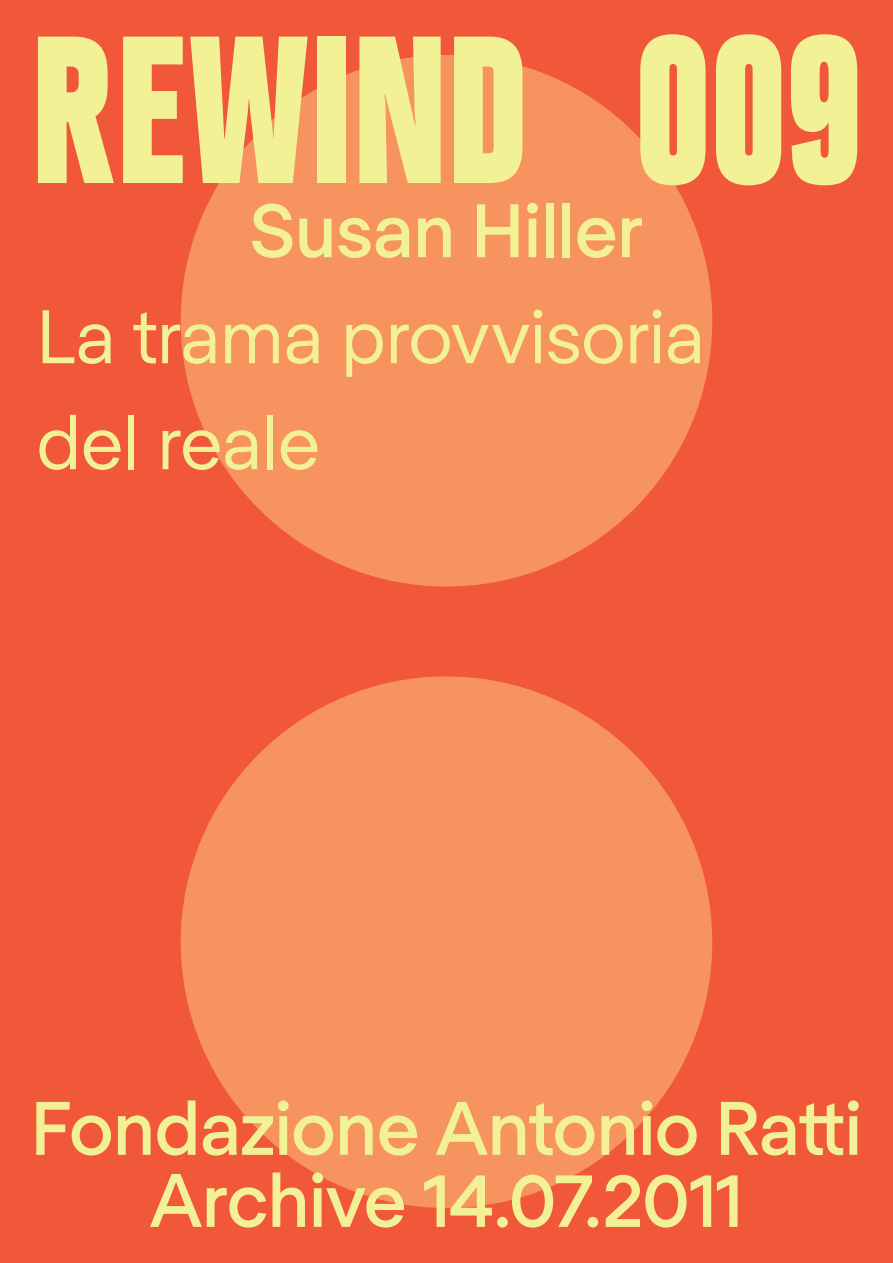
<style>
.page{position:relative;width:893px;height:1263px;background:#f05839}
.page>*{position:absolute;margin:0;border:0;box-sizing:border-box;transform-origin:0 0}
.t1{font:800 209.25px "Cairoli Now Condensed";color:#f2f196}
.t2{font:500 73.5px/72px "Regola Pro";letter-spacing:-.015em;color:#f2f196;text-align:center}
.t3{font:73.5px/106.1px "Regola Pro";letter-spacing:-.015em;color:#f2f196}
</style>
<div class="page">
<div style="left:181px;top:55px;width:531px;height:531px;background:#f7935e;border-radius:50%"></div>
<div style="left:181px;top:676px;width:531px;height:532px;background:#f7935e;border-radius:50%"></div>
<h1 class="t1" style="left:30px;top:-49px;width:835px">REWIND 009</h1>
<p class="t2" style="left:250px;top:190px;width:395px">Susan Hiller</p>
<p class="t3" style="left:36px;top:280px;width:670px">La trama provvisoria del reale</p>
<p class="t2" style="left:31px;top:1088px;width:833px">Fondazione Antonio Ratti<br>Archive 14.07.2011</p>
</div>
